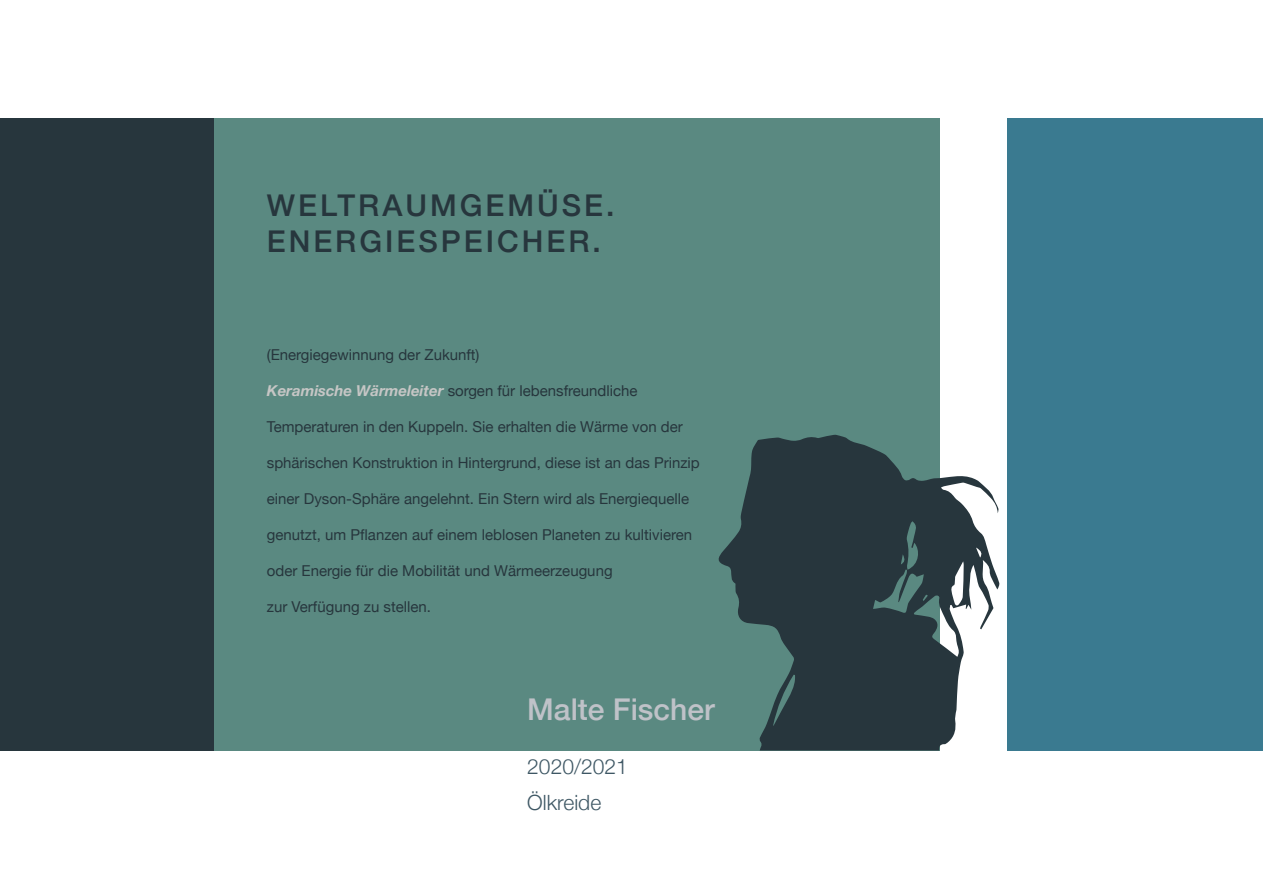
<style>
.page{position:relative;width:1263px;height:893px;background:#fff}
.page>*{position:absolute;margin:0;border:0;box-sizing:border-box;transform-origin:0 0}
.t1{font:500 30px/36px "Helvetica Neue";letter-spacing:.1em;color:#27363d}
.t2{font:500 30px "Helvetica Neue";color:#bfc2c8}
.t3{font:300 21px/36px "Helvetica Neue";color:#3e5764}
.t4{font:15px "Helvetica Neue";color:#27363d}
.s1{font-weight:700;font-style:italic;color:#c6c6c5}
</style>
<div class="page">
<div style="left:0;top:118px;width:214px;height:632px;background:#27363d"></div>
<div style="left:1008px;top:118px;width:255px;height:632px;background:#3a7a90"></div>
<div style="left:214px;top:118px;width:726px;height:632px;background:#5a8981"></div>
<svg style="left:718px;top:435px;width:282px;height:315px;fill:#27363d"></svg>
<h1 class="t1" style="left:267px;top:190px;width:349px">WELTRAUMGEMÜSE.<br>ENERGIESPEICHER.</h1>
<p class="t4" style="left:267px;top:349px;width:214px">(Energiegewinnung der Zukunft)</p>
<p class="t4" style="left:267px;top:385px;width:372px"><span class="s1">Keramische Wärmeleiter</span> sorgen für lebensfreundliche</p>
<p class="t4" style="left:267px;top:421px;width:417px">Temperaturen in den Kuppeln. Sie erhalten die Wärme von der</p>
<p class="t4" style="left:267px;top:457px;width:434px">sphärischen Konstruktion in Hintergrund, diese ist an das Prinzip</p>
<p class="t4" style="left:267px;top:488px;width:424px">einer Dyson‐Sphäre angelehnt. Ein Stern wird als Energiequelle</p>
<p class="t4" style="left:267px;top:524px;width:427px">genutzt, um Pflanzen auf einem leblosen Planeten zu kultivieren</p>
<p class="t4" style="left:267px;top:565px;width:347px">oder Energie für die Mobilität und Wärmeerzeugung</p>
<p class="t4" style="left:267px;top:601px;width:166px">zur Verfügung zu stellen.</p>
<h1 class="t2" style="left:527px;top:698px;width:189px">Malte Fischer</h1>
<h2 class="t3" style="left:527px;top:750px;width:102px">2020/2021<br>Ölkreide</h2>
</div>
